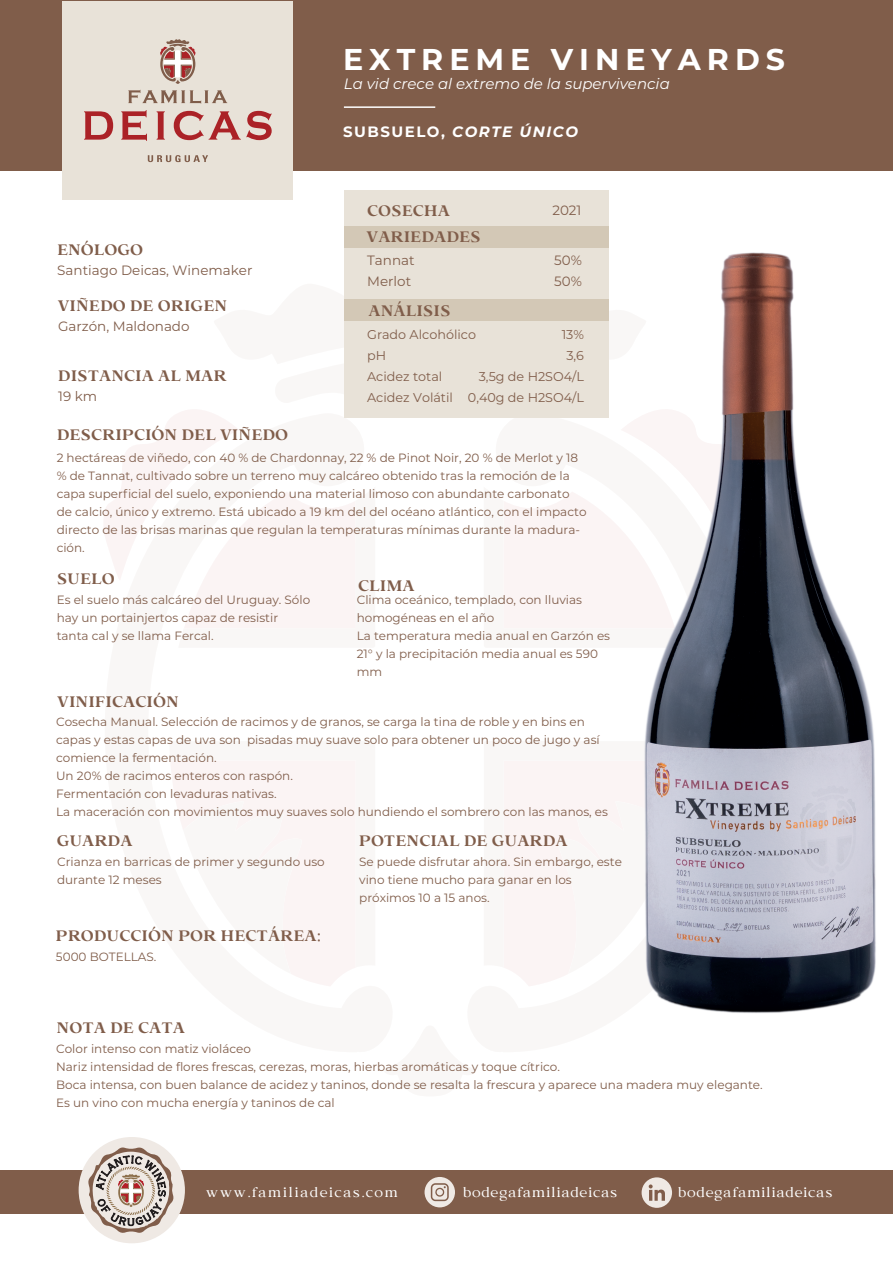
<style>
.page{position:relative;width:893px;height:1263px;background:#fff}
.page>*{position:absolute;margin:0;border:0;box-sizing:border-box;transform-origin:0 0}
.t1{font:700 30px "Montserrat";letter-spacing:.2em;color:#fff}
.t2{font:700 15px "Bosca";color:#805d4a}
.t3{font:italic 15px "Montserrat";color:#fff}
.t4{font:italic 700 15px "Montserrat";letter-spacing:.1em;color:#fff}
.t5{font:13.5px/21px "Montserrat";color:#805d4a}
.t6{font:13.5px "Bosca";letter-spacing:.05em;color:#fff}
.t7{font:13.5px "Bosca";letter-spacing:.1em;color:#fff}
.t8{font:12.75px/21px "Montserrat";color:#805d4a}
.t9{font:12px/18px "Montserrat";color:#805d4a}
.s1{font-style:normal}
</style>
<div class="page">
<svg style="left:171px;top:761px;width:184px;height:225px"></svg>
<svg style="left:104px;top:410px;width:251px;height:218px"></svg>
<div style="left:0;top:0;width:893px;height:170px;background:#805d4a"></div>
<div style="left:63px;top:2px;width:230px;height:198px;background:#e8e2d8"></div>
<svg style="left:160px;top:39px;width:36px;height:45px"></svg>
<svg style="left:128px;top:90px;width:99px;height:14px"></svg>
<svg style="left:84px;top:111px;width:29px;height:29px"></svg>
<svg style="left:121px;top:110px;width:26px;height:31px"></svg>
<svg style="left:157px;top:111px;width:8px;height:29px"></svg>
<svg style="left:174px;top:111px;width:98px;height:29px"></svg>
<svg style="left:148px;top:155px;width:60px;height:7px"></svg>
<hr style="left:344px;top:106px;width:91px;height:2px;background:#fff">
<div style="left:0;top:1170px;width:893px;height:44px;background:#805d4a"></div>
<div style="left:79px;top:1137px;width:106px;height:106px;background:#efe9e4;border-radius:50%"></div>
<svg style="left:88px;top:1139px;width:86px;height:94px"></svg>
<div style="left:425px;top:1177px;width:30px;height:30px;background:#efe9e4;border-radius:50%"></div>
<svg style="left:431px;top:1183px;width:18px;height:18px"></svg>
<div style="left:642px;top:1177px;width:30px;height:31px;background:#efe9e4;border-radius:50%"></div>
<svg style="left:649px;top:1184px;width:16px;height:17px"></svg>
<div style="left:344px;top:191px;width:264px;height:227px;background:#e8e2d8"></div>
<div style="left:344px;top:226px;width:264px;height:22px;background:#d3c8b6"></div>
<div style="left:344px;top:299px;width:264px;height:22px;background:#d3c8b6"></div>
<img style="left:429px;top:170px;width:464px;height:843px">
<h1 class="t1" style="left:343px;top:37px;width:443px">EXTREME VINEYARDS</h1>
<p class="t3" style="left:344px;top:73px;width:327px">La vid crece al extremo de la supervivencia</p>
<p class="t2" style="left:57px;top:241px;width:88px">ENÓLOGO</p>
<p class="t5" style="left:57px;top:259px;width:197px">Santiago Deicas, Winemaker</p>
<p class="t2" style="left:58px;top:297px;width:171px">VIÑEDO DE ORIGEN</p>
<p class="t5" style="left:58px;top:315px;width:133px">Garzón, Maldonado</p>
<p class="t2" style="left:58px;top:367px;width:170px">DISTANCIA AL MAR</p>
<p class="t5" style="left:58px;top:386px;width:41px">19 km</p>
<p class="t2" style="left:57px;top:426px;width:233px">DESCRIPCIÓN DEL VIÑEDO</p>
<p class="t4" style="left:343px;top:121px;width:236px"><span class="s1">SUBSUELO,</span> CORTE ÚNICO</p>
<p class="t2" style="left:367px;top:202px;width:84px">COSECHA</p>
<p class="t5" style="left:367px;top:249px;width:49px">Tannat<br>Merlot</p>
<p class="t5" style="left:554px;top:249px;width:29px">50%<br>50%</p>
<p class="t5" style="left:552px;top:200px;width:31px">2021</p>
<p class="t2" style="left:367px;top:228px;width:116px">VARIEDADES</p>
<p class="t2" style="left:369px;top:302px;width:84px">ANÁLISIS</p>
<p class="t8" style="left:367px;top:323px;width:110px">Grado Alcohólico pH<br>Acidez total<br>Acidez Volátil</p>
<p class="t8" style="left:468px;top:323px;width:118px;text-align:right">13%<br>3,6<br>3,5g de H2SO4/L<br>0,40g de H2SO4/L</p>
<p class="t9" style="left:57px;top:448px;width:531px">2 hectáreas de viñedo, con 40 % de Chardonnay, 22 % de Pinot Noir, 20 % de Merlot y 18 % de Tannat, cultivado sobre un terreno muy calcáreo obtenido tras la remoción de la capa superficial del suelo, exponiendo una material limoso con abundante carbonato de calcio, único y extremo. Está ubicado a 19 km del del océano atlántico, con el impacto directo de las brisas marinas que regulan la temperaturas mínimas durante la madura&shy;ción.</p>
<p class="t2" style="left:57px;top:570px;width:60px">SUELO</p>
<p class="t9" style="left:57px;top:590px;width:255px">Es el suelo más calcáreo del Uruguay. Sólo hay un portainjertos capaz de resistir tanta cal y se llama Fercal.</p>
<p class="t2" style="left:57px;top:693px;width:123px">VINIFICACIÓN</p>
<p class="t2" style="left:358px;top:577px;width:58px">CLIMA</p>
<p class="t9" style="left:357px;top:590px;width:255px">Clima oceánico, templado, con lluvias homogéneas en el año<br>La temperatura media anual en Garzón es<br>21° y la precipitación media anual es 590 mm</p>
<p class="t9" style="left:56px;top:712px;width:553px">Cosecha Manual. Selección de racimos y de granos, se carga la tina de roble y en bins en capas y estas capas de uva son pisadas muy suave solo para obtener un poco de jugo y así comience la fermentación.<br>Un 20% de racimos enteros con raspón.<br>Fermentación con levaduras nativas.<br>La maceración con movimientos muy suaves solo hundiendo el sombrero con las manos, es</p>
<p class="t2" style="left:57px;top:832px;width:77px">GUARDA</p>
<p class="t9" style="left:57px;top:852px;width:269px">Crianza en barricas de primer y segundo uso durante 12 meses</p>
<p class="t2" style="left:56px;top:927px;width:266px">PRODUCCIÓN POR HECTÁREA:</p>
<p class="t9" style="left:56px;top:947px;width:102px">5000 BOTELLAS.</p>
<p class="t2" style="left:57px;top:1019px;width:130px">NOTA DE CATA</p>
<p class="t2" style="left:359px;top:832px;width:210px">POTENCIAL DE GUARDA</p>
<p class="t9" style="left:359px;top:852px;width:264px">Se puede disfrutar ahora. Sin embargo, este vino tiene mucho para ganar en los próximos 10 a 15 anos.</p>
<p class="t9" style="left:56px;top:1039px;width:708px">Color intenso con matiz violáceo<br>Nariz intensidad de flores frescas, cerezas, moras, hierbas aromáticas y toque cítrico.<br>Boca intensa, con buen balance de acidez y taninos, donde se resalta la frescura y aparece una madera muy elegante.<br>Es un vino con mucha energía y taninos de cal</p>
<p class="t7" style="left:206px;top:1184px;width:194px">www.familiadeicas.com</p>
<p class="t6" style="left:463px;top:1184px;width:156px">bodegafamiliadeicas</p>
<p class="t6" style="left:678px;top:1184px;width:156px">bodegafamiliadeicas</p>
</div>
